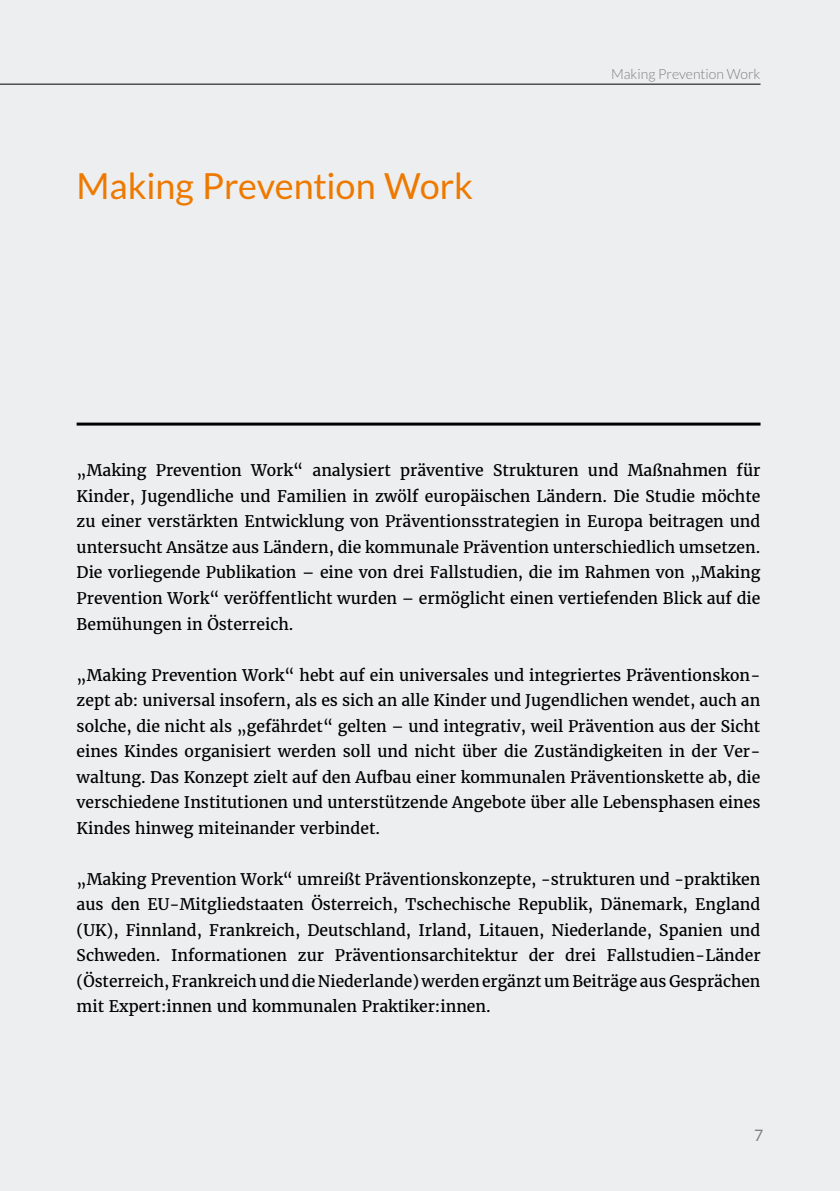
<style>
.page{position:relative;width:840px;height:1191px;background:#fff}
.page>*{position:absolute;margin:0;border:0;box-sizing:border-box;transform-origin:0 0}
.t1{font:36px "Lato";letter-spacing:-.005em;color:#ee7900}
.t2{font:15.8px/25.6px "Merriweather";color:#000;text-align:justify}
.t3{font:15.8px "Lato";color:#818084}
.t4{font:300 14px "Lato";color:#818084}
</style>
<div class="page">
<div style="left:0;top:0;width:839px;height:1191px;background:#edeeef"></div>
<hr style="left:0;top:84px;width:760px;height:1px;background:#000">
<hr style="left:77px;top:422px;width:683px;height:3px;background:#000">
<h1 class="t1" style="left:77px;top:166px;width:398px">Making Prevention Work</h1>
<p class="t4" style="left:610px;top:67px;width:151px">Making Prevention Work</p>
<p class="t2" style="left:77px;top:457px;width:685px">„Making Prevention Work“ analysiert präventive Strukturen und Maßnahmen für Kinder, Jugendliche und Familien in zwölf europäischen Ländern. Die Studie möchte zu einer verstärkten Entwicklung von Präventionsstrategien in Europa beitragen und untersucht Ansätze aus Ländern, die kommunale Prävention unterschiedlich umsetzen.<br>Die vorliegende Publikation – eine von drei Fallstudien, die im Rahmen von „Making Prevention Work“ veröffentlicht wurden – ermöglicht einen vertiefenden Blick auf die Bemühungen in Österreich.</p>
<p class="t2" style="left:77px;top:662px;width:685px">„Making Prevention Work“ hebt auf ein universales und integriertes Präventionskon&shy;zept ab: universal insofern, als es sich an alle Kinder und Jugendlichen wendet, auch an solche, die nicht als „gefährdet“ gelten – und integrativ, weil Prävention aus der Sicht eines Kindes organisiert werden soll und nicht über die Zuständigkeiten in der Ver&shy;waltung. Das Konzept zielt auf den Aufbau einer kommunalen Präventionskette ab, die verschiedene Institutionen und unterstützende Angebote über alle Lebensphasen eines Kindes hinweg miteinander verbindet.</p>
<p class="t2" style="left:77px;top:866px;width:685px">„Making Prevention Work“ umreißt Präventionskonzepte, -strukturen und -praktiken aus den EU-Mitgliedstaaten Österreich, Tschechische Republik, Dänemark, England (UK), Finnland, Frankreich, Deutschland, Irland, Litauen, Niederlande, Spanien und Schweden. Informationen zur Präventionsarchitektur der drei Fallstudien-Länder (Österreich, Frankreich und die Niederlande) werden ergänzt um Beiträge aus Gesprächen mit Expert:innen und kommunalen Praktiker:innen.</p>
<p class="t3" style="left:753px;top:1126px;width:11px">7</p>
</div>
